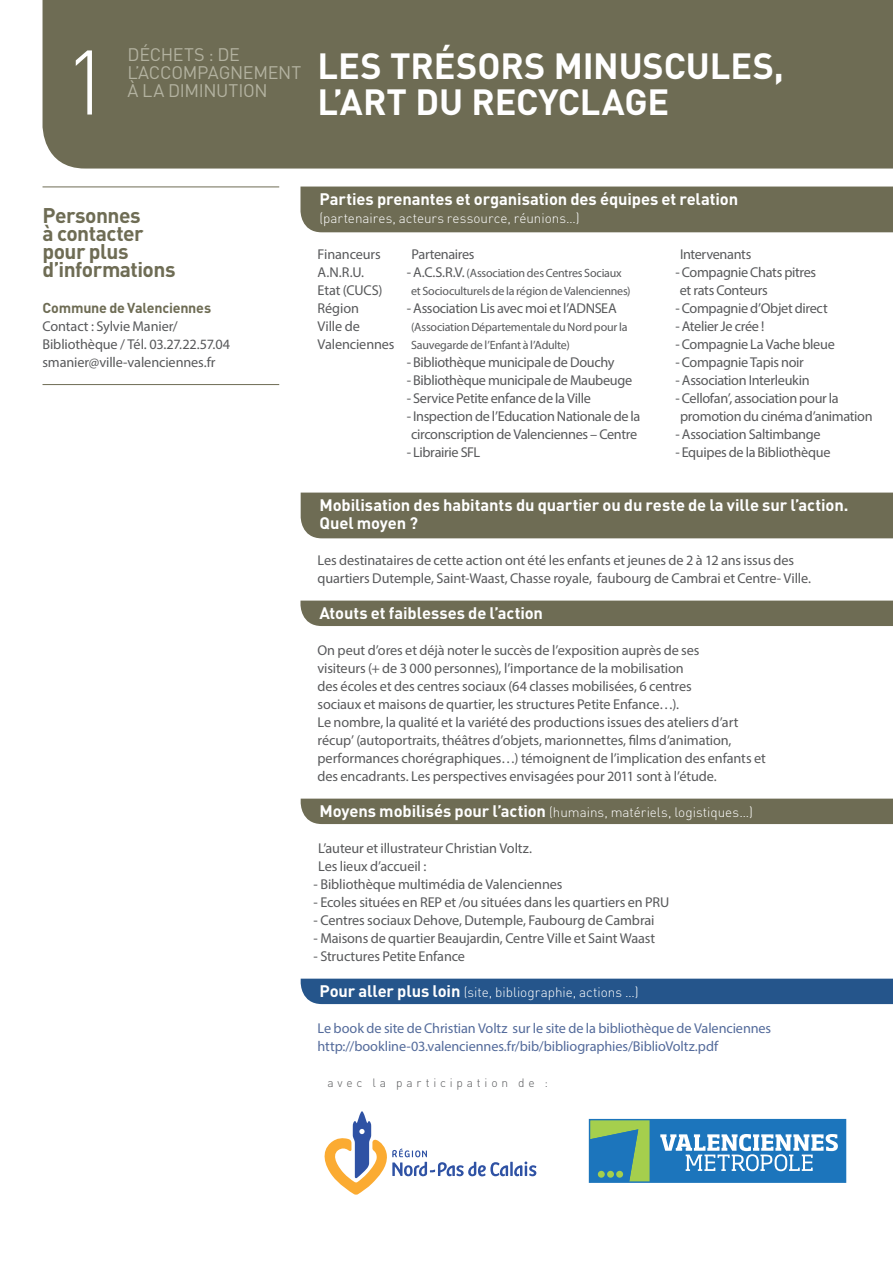
<style>
.page{position:relative;width:893px;height:1263px;background:#fff}
.page>*{position:absolute;margin:0;border:0;box-sizing:border-box;transform-origin:0 0}
.t1{font:300 90px "DIN";color:#fff}
.t2{font:700 36px/36px "DIN";letter-spacing:-.005em;color:#fff}
.t3{font:700 21px/18px "DIN";letter-spacing:-.025em;color:#6e6c54}
.t4{font:18px/18px "DIN";letter-spacing:-.015em;color:#b3b2a0}
.t5{font:700 16.5px/18px "DIN";letter-spacing:-.005em;color:#fff}
.t6{font:14.25px/18px "Myriad Pro";letter-spacing:-.01em;color:#58595b}
.t7{font:14.25px/18px "Myriad Pro";letter-spacing:-.005em;color:#546b9b}
.t8{font:700 14.25px "DIN";letter-spacing:-.015em;color:#6e6c54}
.t9{font:300 13.5px "DIN";color:#fff}
.t10{font:12px/18px "Myriad Pro";letter-spacing:-.02em;color:#58595b}
.t11{font:300 12px "DIN";letter-spacing:.315em;color:#58595b}
.s1{font-size:14.25px}
.s2{font-weight:700;font-size:16.5px}
</style>
<div class="page">
<div style="left:43px;top:0;width:850px;height:169px;background:#6e6c54"></div>
<div style="left:300px;top:601px;width:593px;height:25px;background:#6e6c54"></div>
<div style="left:301px;top:799px;width:592px;height:25px;background:#6e6c54"></div>
<div style="left:301px;top:979px;width:592px;height:25px;background:#25558b"></div>
<div style="left:301px;top:493px;width:592px;height:45px;background:#6e6c54"></div>
<hr style="left:510px;top:1162px;width:3px;height:14px;background:#2f52a4">
<svg style="left:514px;top:1161px;width:22px;height:15px"></svg>
<svg style="left:324px;top:1111px;width:184px;height:84px"></svg>
<div style="left:300px;top:187px;width:593px;height:45px;background:#6e6c54"></div>
<hr style="left:43px;top:187px;width:236px;height:1px;background:#6e6c54">
<hr style="left:43px;top:384px;width:236px;height:1px;background:#6e6c54">
<div style="left:589px;top:1119px;width:256px;height:63px;background:#1c75bc"></div>
<svg style="left:591px;top:1121px;width:59px;height:60px"></svg>
<div style="left:598px;top:1171px;width:7px;height:7px;background:#a5cf4d;border-radius:50%"></div>
<div style="left:607px;top:1171px;width:7px;height:7px;background:#a5cf4d;border-radius:50%"></div>
<div style="left:616px;top:1171px;width:7px;height:7px;background:#a5cf4d;border-radius:50%"></div>
<svg style="left:660px;top:1134px;width:178px;height:37px"></svg>
<div style="left:589px;top:1119px;width:257px;height:64px;border:1px solid #1c75bc"></div>
<h1 class="t1" style="left:64px;top:27px;width:48px">1</h1>
<p class="t4" style="left:128px;top:45px;width:175px">DÉCHETS : DE<br>L’ACCOMPAGNEMENT</p>
<p class="t4" style="left:128px;top:81px;width:142px">À LA DIMINUTION</p>
<h2 class="t2" style="left:317px;top:46px;width:468px">Les trésors minuscules, l’art du recyclage</h2>
<h3 class="t3" style="left:43px;top:205px;width:135px">Personnes<br>à contacter pour plus d’informations</h3>
<p class="t8" style="left:43px;top:298px;width:170px">Commune de Valenciennes</p>
<p class="t6" style="left:43px;top:317px;width:189px">Contact : Sylvie Manier/<br>Bibliothèque / Tél. 03.27.22.57.04 smanier@ville-valenciennes.fr</p>
<p class="t5" style="left:319px;top:189px;width:420px">Parties prenantes et organisation des équipes et relation</p>
<p class="t9" style="left:319px;top:209px;width:262px">(partenaires, acteurs ressource, réunions…)</p>
<p class="t6" style="left:411px;top:245px;width:65px">Partenaires</p>
<p class="t10" style="left:411px;top:263px;width:221px;text-indent:-4px"><span class="s1">- A.C.S.R.V.</span> (Association des Centres Sociaux et Socioculturels de la région de Valenciennes)</p>
<p class="t6" style="left:407px;top:299px;width:212px">- Association Lis avec moi et l’ADNSEA</p>
<p class="t10" style="left:411px;top:317px;width:218px">(Association Départementale du Nord pour la<br>Sauvegarde de l’Enfant à l’Adulte)</p>
<p class="t6" style="left:407px;top:353px;width:209px">- Bibliothèque municipale de Douchy</p>
<p class="t6" style="left:407px;top:371px;width:227px">- Bibliothèque municipale de Maubeuge</p>
<p class="t6" style="left:407px;top:389px;width:186px">- Service Petite enfance de la Ville</p>
<p class="t6" style="left:407px;top:407px;width:235px;text-align:center">- Inspection de l’Education Nationale de la circonscription de Valenciennes – Centre</p>
<p class="t6" style="left:407px;top:443px;width:75px">- Librairie SFL</p>
<p class="t6" style="left:680px;top:245px;width:73px">Intervenants</p>
<p class="t6" style="left:680px;top:263px;width:138px;text-indent:-4px">- Compagnie Chats pitres et rats Conteurs</p>
<p class="t6" style="left:675px;top:298px;width:154px">- Compagnie d’Objet direct</p>
<p class="t6" style="left:675px;top:316px;width:91px">- Atelier Je crée !</p>
<p class="t6" style="left:675px;top:334px;width:161px">- Compagnie La Vache bleue</p>
<p class="t6" style="left:675px;top:352px;width:130px">- Compagnie Tapis noir</p>
<p class="t6" style="left:675px;top:370px;width:136px">- Association Interleukin</p>
<p class="t6" style="left:680px;top:388px;width:194px;text-indent:-5px">- Cellofan’, association pour la promotion du cinéma d’animation</p>
<p class="t6" style="left:675px;top:424px;width:147px">- Association Saltimbange</p>
<p class="t6" style="left:675px;top:442px;width:157px">- Equipes de la Bibliothèque</p>
<p class="t6" style="left:317px;top:245px;width:79px">Financeurs<br>A.N.R.U.<br>Etat (CUCS)<br>Région<br>Ville de<br>Valenciennes</p>
<p class="t5" style="left:319px;top:495px;width:530px">Mobilisation des habitants du quartier ou du reste de la ville sur l’action.<br>Quel moyen ?</p>
<p class="t6" style="left:317px;top:551px;width:495px">Les destinataires de cette action ont été les enfants et jeunes de 2 à 12 ans issus des quartiers Dutemple, Saint-Waast, Chasse royale, faubourg de Cambrai et Centre- Ville.</p>
<p class="t5" style="left:319px;top:603px;width:225px">Atouts et faiblesses de l’action</p>
<p class="t6" style="left:317px;top:641px;width:450px">On peut d’ores et déjà noter le succès de l’exposition auprès de ses<br>visiteurs (+ de 3 000 personnes), l’importance de la mobilisation<br>des écoles et des centres sociaux (64 classes mobilisées, 6 centres<br>sociaux et maisons de quartier, les structures Petite Enfance…).<br>Le nombre, la qualité et la variété des productions issues des ateliers d’art récup’ (autoportraits, théâtres d’objets, marionnettes, films d’animation, performances chorégraphiques…) témoignent de l’implication des enfants et des encadrants. Les perspectives envisagées pour 2011 sont à l’étude.</p>
<p class="t9" style="left:319px;top:803px;width:435px"><span class="s2">Moyens mobilisés pour l’action</span> (humains, matériels, logistiques…)</p>
<p class="t6" style="left:318px;top:839px;width:215px">L’auteur et illustrateur Christian Voltz.<br>Les lieux d’accueil :</p>
<p class="t6" style="left:314px;top:875px;width:250px">- Bibliothèque multimédia de Valenciennes</p>
<p class="t6" style="left:314px;top:893px;width:357px">- Ecoles situées en REP et /ou situées dans les quartiers en PRU</p>
<p class="t6" style="left:314px;top:911px;width:343px">- Centres sociaux Dehove, Dutemple, Faubourg de Cambrai</p>
<p class="t6" style="left:314px;top:929px;width:343px">- Maisons de quartier Beaujardin, Centre Ville et Saint Waast</p>
<p class="t6" style="left:314px;top:947px;width:153px">- Structures Petite Enfance</p>
<p class="t9" style="left:319px;top:983px;width:320px"><span class="s2">Pour aller plus loin</span> (site, bibliographie, actions …)</p>
<p class="t7" style="left:317px;top:1019px;width:455px">Le book de site de Christian Voltz sur le site de la bibliothèque de Valenciennes http://bookline-03.valenciennes.fr/bib/bibliographies/BiblioVoltz.pdf</p>
<p class="t11" style="left:327px;top:1075px;width:222px">avec la participation de :</p>
</div>
